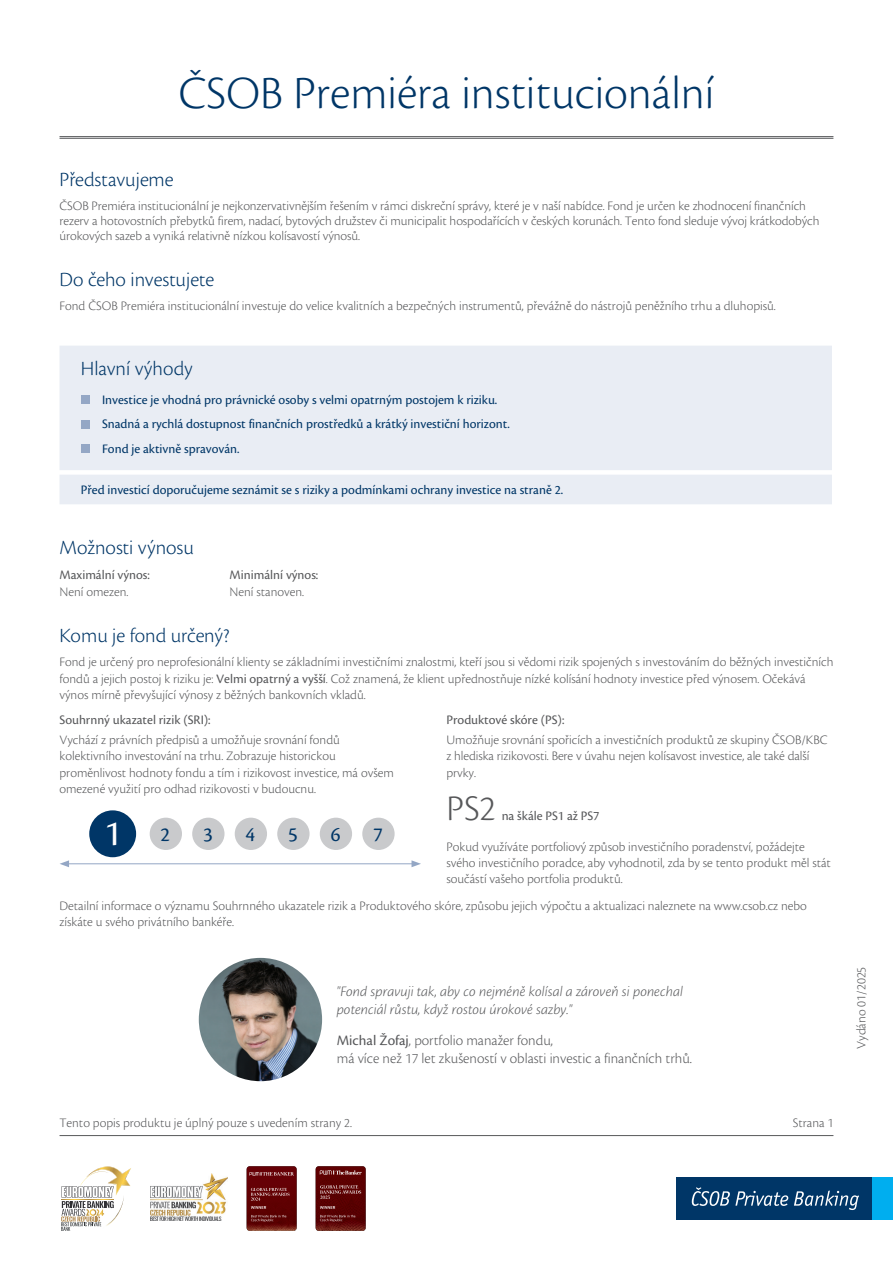
<style>
.page{position:relative;width:893px;height:1263px;background:#fff}
.page>*{position:absolute;margin:0;border:0;box-sizing:border-box;transform-origin:0 0}
.t1{font:300 48px "Cronos Pro";color:#003667}
.normal_text{font:300 37.5px "Cronos Pro";color:#57585a}
.t2{font:37.5px "Cronos Pro";color:#fff}
.Nadpis{font:300 21px "Cronos Pro";color:#003667}
.podnadpis_2{font:300 21px "Cronos Pro";color:#003667}
.t3{font:21px "Cronos Pro";color:#003667}
.podnadpis_2-2{font:italic 300 15px/18px "Cronos Pro";color:#57585a}
.podnadpis_2-3{font:300 15px "Cronos Pro";color:#57585a}
.normal_text-2{font:300 13.5px/16.2px "Cronos Pro";color:#57585a}
.podnadpis_2-4{font:300 13.5px/16.2px "Cronos Pro";color:#57585a}
.text_v_boxech_bold_o{font:13.5px "Cronos Pro";color:#003667}
.podnadpis_2-5{font:13.5px "Cronos Pro";color:#57585a}
.normal_text-3{font:13.5px "Cronos Pro";color:#57585a}
.s1{font-weight:400}
.s2{font-size:21px;color:#003667}
</style>
<div class="page">
<hr style="left:60px;top:1135px;width:773px;height:1px;background:#57585a">
<div style="left:677px;top:1177px;width:195px;height:43px;background:#003667"></div>
<svg style="left:692px;top:1187px;width:96px;height:19px"></svg>
<svg style="left:794px;top:1190px;width:65px;height:20px"></svg>
<div style="left:872px;top:1177px;width:21px;height:43px;background:#00aeef"></div>
<svg style="left:61px;top:1166px;width:70px;height:65px"></svg>
<img style="left:150px;top:1173px;width:77px;height:47px">
<img style="left:316px;top:1166px;width:50px;height:65px">
<svg style="left:320px;top:1166px;width:42px;height:8px"></svg>
<svg style="left:320px;top:1181px;width:41px;height:41px"></svg>
<img style="left:247px;top:1166px;width:50px;height:65px">
<svg style="left:251px;top:1188px;width:38px;height:34px"></svg>
<svg style="left:249px;top:1172px;width:45px;height:3px"></svg>
<hr style="left:60px;top:136px;width:773px;height:1px;background:#57585a">
<hr style="left:60px;top:138px;width:773px;height:1px;background:#57585a">
<div style="left:60px;top:346px;width:772px;height:158px;background:#e9edf4"></div>
<div style="left:81px;top:395px;width:8px;height:9px;background:#94a7c5"></div>
<div style="left:81px;top:420px;width:8px;height:8px;background:#94a7c5"></div>
<div style="left:81px;top:445px;width:8px;height:8px;background:#94a7c5"></div>
<div style="left:89px;top:810px;width:47px;height:47px;background:#003667;border-radius:50%"></div>
<div style="left:150px;top:818px;width:32px;height:32px;background:#c9cacc;border-radius:50%"></div>
<div style="left:192px;top:818px;width:33px;height:32px;background:#c9cacc;border-radius:50%"></div>
<div style="left:235px;top:818px;width:32px;height:32px;background:#c9cacc;border-radius:50%"></div>
<div style="left:277px;top:818px;width:33px;height:32px;background:#c9cacc;border-radius:50%"></div>
<div style="left:320px;top:818px;width:32px;height:32px;background:#c9cacc;border-radius:50%"></div>
<div style="left:362px;top:818px;width:33px;height:32px;background:#c9cacc;border-radius:50%"></div>
<hr style="left:67px;top:863px;width:347px;height:1px;background:#94a7c5">
<svg style="left:60px;top:860px;width:9px;height:7px"></svg>
<svg style="left:411px;top:860px;width:10px;height:7px"></svg>
<img style="left:199px;top:958px;width:123px;height:123px;border-radius:62px">
<p class="t1" style="left:179px;top:65px;width:537px">ČSOB Premiéra institucionální</p>
<p class="Nadpis" style="left:60px;top:167px;width:116px">Představujeme</p>
<p class="normal_text-2" style="left:60px;top:198px;width:761px;line-height:15px">ČSOB Premiéra institucionální je nejkonzervativnějším řešením v rámci diskreční správy, které je v naší nabídce. Fond je určen ke zhodnocení finančních rezerv a hotovostních přebytků firem, nadací, bytových družstev či municipalit hospodařících v českých korunách. Tento fond sleduje vývoj krátkodobých úrokových sazeb a vyniká relativně nízkou kolísavostí výnosů.</p>
<p class="Nadpis" style="left:60px;top:267px;width:156px">Do čeho investujete</p>
<p class="normal_text-2" style="left:60px;top:297px;width:718px">Fond ČSOB Premiéra institucionální investuje do velice kvalitních a bezpečných instrumentů, převážně do nástrojů peněžního trhu a dluhopisů.</p>
<p class="Nadpis" style="left:81px;top:356px;width:113px">Hlavní výhody</p>
<p class="text_v_boxech_bold_o" style="left:102px;top:392px;width:397px">Investice je vhodná pro právnické osoby s velmi opatrným postojem k riziku.</p>
<p class="text_v_boxech_bold_o" style="left:102px;top:416px;width:409px">Snadná a rychlá dostupnost finančních prostředků a krátký investiční horizont.</p>
<p class="text_v_boxech_bold_o" style="left:102px;top:441px;width:139px">Fond je aktivně spravován.</p>
<p class="text_v_boxech_bold_o" style="left:81px;top:482px;width:484px">Před investicí doporučujeme seznámit se s riziky a podmínkami ochrany investice na straně 2.</p>
<p class="podnadpis_2" style="left:60px;top:535px;width:136px">Možnosti výnosu</p>
<p class="podnadpis_2-5" style="left:60px;top:567px;width:92px">Maximální výnos:</p>
<p class="normal_text-2" style="left:60px;top:583px;width:70px">Není omezen.</p>
<p class="podnadpis_2-5" style="left:230px;top:567px;width:90px">Minimální výnos:</p>
<p class="podnadpis_2-4" style="left:230px;top:583px;width:76px">Není stanoven.</p>
<p class="Nadpis" style="left:60px;top:623px;width:171px">Komu je fond určený?</p>
<p class="podnadpis_2-4" style="left:60px;top:654px;width:775px">Fond je určený pro neprofesionální klienty se základními investičními znalostmi, kteří jsou si vědomi rizik spojených s investováním do běžných investičních fondů a jejich postoj k riziku je: <span class="s1">Velmi opatrný a vyšší</span>. Což znamená, že klient upřednostňuje nízké kolísání hodnoty investice před výnosem. Očekává výnos mírně převyšující výnosy z běžných bankovních vkladů.</p>
<p class="podnadpis_2-5" style="left:60px;top:712px;width:153px">Souhrnný ukazatel rizik (SRI):</p>
<p class="normal_text-2" style="left:60px;top:732px;width:336px">Vychází z právních předpisů a umožňuje srovnání fondů kolektivního investování na trhu. Zobrazuje historickou proměnlivost hodnoty fondu a tím i rizikovost investice, má ovšem omezené využití pro odhad rizikovosti v budoucnu.</p>
<p class="t2" style="left:104px;top:812px;width:68px">1 <span class="s2">2</span></p>
<p class="t3" style="left:203px;top:822px;width:11px">3</p>
<p class="t3" style="left:246px;top:822px;width:11px">4</p>
<p class="t3" style="left:288px;top:822px;width:11px">5</p>
<p class="t3" style="left:331px;top:822px;width:11px">6</p>
<p class="t3" style="left:373px;top:822px;width:11px">7</p>
<p class="normal_text-3" style="left:446px;top:712px;width:119px">Produktové skóre (PS):</p>
<p class="normal_text-2" style="left:446px;top:732px;width:383px">Umožňuje srovnání spořicích a investičních produktů ze skupiny ČSOB/KBC z hlediska rizikovosti. Bere v úvahu nejen kolísavost investice, ale také další prvky.</p>
<p class="normal_text" style="left:446px;top:787px;width:51px">PS2</p>
<p class="normal_text-3" style="left:502px;top:808px;width:99px">na škále PS1 až PS7</p>
<p class="normal_text-2" style="left:446px;top:838px;width:386px">Pokud využíváte portfoliový způsob investičního poradenství, požádejte svého investičního poradce, aby vyhodnotil, zda by se tento produkt měl stát součástí vašeho portfolia produktů.</p>
<p class="normal_text-2" style="left:60px;top:898px;width:749px">Detailní informace o významu Souhrnného ukazatele rizik a Produktového skóre, způsobu jejich výpočtu a aktualizaci naleznete na www.csob.cz nebo získáte u svého privátního bankéře.</p>
<p class="podnadpis_2-2" style="left:337px;top:983px;width:348px">"Fond spravuji tak, aby co nejméně kolísal a zároveň si ponechal potenciál růstu, když rostou úrokové sazby."</p>
<p class="podnadpis_2-3" style="left:337px;top:1032px;width:218px"><span class="s1">Michal Žofaj</span>, portfolio manažer fondu,</p>
<p class="podnadpis_2-3" style="left:337px;top:1050px;width:357px">má více než 17 let zkušeností v oblasti investic a finančních trhů.</p>
<p class="normal_text-2" style="left:60px;top:1114px;width:294px">Tento popis produktu je úplný pouze s uvedením strany 2.</p>
<p class="normal_text-2" style="left:793px;top:1114px;width:42px">Strana 1</p>
<p class="normal_text-2" style="left:853px;top:1049px;width:84px;rotate:-90deg">Vydáno 01/2025</p>
</div>
